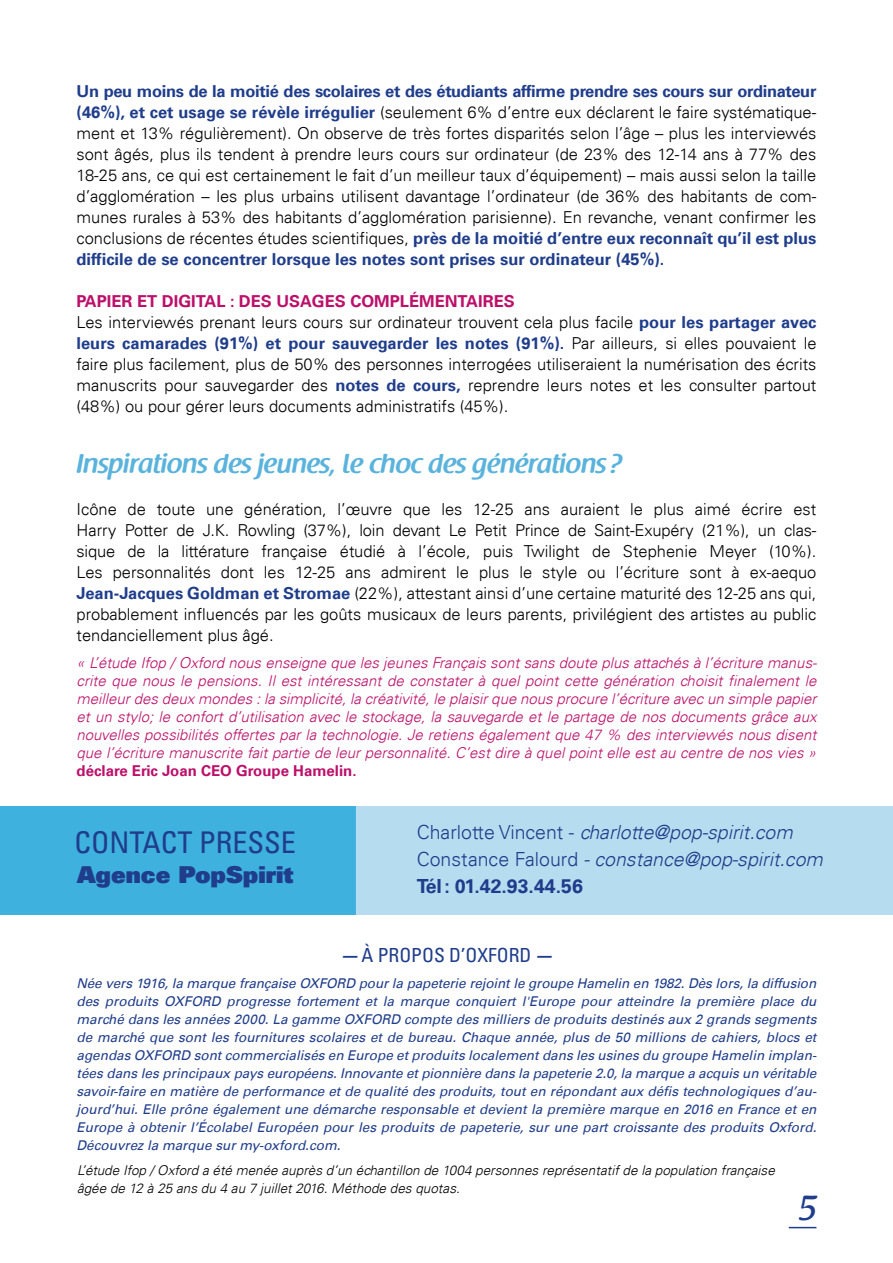
<style>
.page{position:relative;width:893px;height:1263px;background:#fff}
.page>*{position:absolute;margin:0;border:0;box-sizing:border-box;transform-origin:0 0}
.t1{font:34.5px "Raspoutine Classic";color:#1f3d8b}
.t2{font:condensed 30px "Univers LT";color:#1f3d8b}
.t3{font:600 27px "Raspoutine";color:#5ab3dc}
.t4{font:900 23.4px "Univers LT";color:#1f3d8b}
.t5{font:italic 300 19.5px/27px "Univers LT";color:#1f3d8b}
.t6{font:condensed 19.5px "Univers LT";color:#1f3d8b}
.t7{font:300 16.5px/21px "Univers LT";color:#000;text-align:justify}
.t8{font:italic 300 15px/18px "Univers LT";color:#bc106b;text-align:justify}
.t9{font:700 15px "Univers LT";color:#bc106b}
.t10{font:italic 13.5px/18px "Univers LT";color:#1f3d8b;text-align:justify}
.t11{font:italic 300 13.5px/18px "Univers LT";color:#000}
.s1{font-weight:700;color:#1f3d8b}
.s2{font-weight:700;color:#bc106b}
.s3{font-style:normal}
.s4{font-weight:700;font-style:normal}
.s5{font-weight:700;font-style:italic;font-stretch:normal}
</style>
<div class="page">
<svg style="left:789px;top:1227px;width:27px;height:1px"></svg>
<div style="left:0;top:806px;width:355px;height:108px;background:#3eb1df"></div>
<div style="left:355px;top:806px;width:538px;height:108px;background:#b6ddef"></div>
<p class="t7" style="left:77px;top:81px;width:741px"><span class="s1">Un peu moins de la moitié des scolaires et des étudiants affirme prendre ses cours sur ordinateur (46%), et cet usage se révèle irrégulier</span> (seulement 6% d’entre eux déclarent le faire systématique&shy;ment et 13% régulièrement). On observe de très fortes disparités selon l’âge – plus les interviewés sont âgés, plus ils tendent à prendre leurs cours sur ordinateur (de 23% des 12-14 ans à 77% des 18-25 ans, ce qui est certainement le fait d’un meilleur taux d’équipement) – mais aussi selon la taille d’agglomération – les plus urbains utilisent davantage l’ordinateur (de 36% des habitants de com&shy;munes rurales à 53% des habitants d’agglomération parisienne). En revanche, venant confirmer les conclusions de récentes études scientifiques, <span class="s1">près de la moitié d’entre eux reconnaît qu’il est plus difficile de se concentrer lorsque les notes sont prises sur ordinateur (45%).</span></p>
<p class="t7" style="left:77px;top:291px;width:741px;text-align:left"><span class="s2">PAPIER ET DIGITAL : DES USAGES COMPLÉMENTAIRES<br></span>Les interviewés prenant leurs cours sur ordinateur trouvent cela plus facile <span class="s1">pour les partager avec leurs camarades (91%) et pour sauvegarder les notes (91%).</span> Par ailleurs, si elles pouvaient le faire plus facilement, plus de 50% des personnes interrogées utiliseraient la numérisation des écrits manuscrits pour sauvegarder des <span class="s1">notes de cours,</span> reprendre leurs notes et les consulter partout (48%) ou pour gérer leurs documents administratifs (45%).</p>
<h3 class="t3" style="left:77px;top:449px;width:546px">Inspirations des jeunes, le choc des générations ?</h3>
<p class="t7" style="left:77px;top:499px;width:741px">Icône de toute une génération, l’œuvre que les 12-25 ans auraient le plus aimé écrire est Harry Potter de J.K. Rowling (37%), loin devant Le Petit Prince de Saint-Exupéry (21%), un clas&shy;sique de la littérature française étudié à l’école, puis Twilight de Stephenie Meyer (10%).<br>Les personnalités dont les 12-25 ans admirent le plus le style ou l’écriture sont à ex-aequo <span class="s1">Jean-Jacques Goldman et Stromae</span> (22%), attestant ainsi d’une certaine maturité des 12-25 ans qui, probablement influencés par les goûts musicaux de leurs parents, privilégient des artistes au public tendanciellement plus âgé.</p>
<p class="t8" style="left:77px;top:654px;width:742px">« L’étude Ifop / Oxford nous enseigne que les jeunes Français sont sans doute plus attachés à l’écriture manus&shy;crite que nous le pensions. Il est intéressant de constater à quel point cette génération choisit finalement le meilleur des deux mondes : la simplicité, la créativité, le plaisir que nous procure l’écriture avec un simple papier et un stylo; le confort d’utilisation avec le stockage, la sauvegarde et le partage de nos documents grâce aux nouvelles possibilités offertes par la technologie. Je retiens également que 47 % des interviewés nous disent que l’écriture manuscrite fait partie de leur personnalité. C’est dire à quel point elle est au centre de nos vies »</p>
<p class="t9" style="left:77px;top:762px;width:282px">déclare Eric Joan CEO Groupe Hamelin.</p>
<h2 class="t2" style="left:75px;top:823px;width:223px">CONTACT PRESSE</h2>
<p class="t5" style="left:417px;top:818px;width:408px"><span class="s3">Charlotte Vincent -</span> charlotte@pop-spirit.com<br><span class="s3">Constance Falourd</span> - constance@pop-spirit.com<br><span class="s4">Tél: 01.42.93.44.56</span></p>
<h3 class="t4" style="left:77px;top:860px;width:218px">Agence PopSpirit</h3>
<p class="t6" style="left:339px;top:943px;width:215px"><span class="s5">—</span>À PROPOS D’OXFORD<span class="s5">—</span></p>
<p class="t10" style="left:77px;top:974px;width:742px">Née vers 1916, la marque française OXFORD pour la papeterie rejoint le groupe Hamelin en 1982. Dès lors, la diffusion des produits OXFORD progresse fortement et la marque conquiert l'Europe pour atteindre la première place du marché dans les années 2000. La gamme OXFORD compte des milliers de produits destinés aux 2 grands segments de marché que sont les fournitures scolaires et de bureau. Chaque année, plus de 50 millions de cahiers, blocs et agendas OXFORD sont commercialisés en Europe et produits localement dans les usines du groupe Hamelin implan&shy;tées dans les principaux pays européens. Innovante et pionnière dans la papeterie 2.0, la marque a acquis un véritable savoir-faire en matière de performance et de qualité des produits, tout en répondant aux défis technologiques d’au&shy;jourd’hui. Elle prône également une démarche responsable et devient la première marque en 2016 en France et en Europe à obtenir l’Écolabel Européen pour les produits de papeterie, sur une part croissante des produits Oxford.<br>Découvrez la marque sur my-oxford.com.</p>
<p class="t11" style="left:77px;top:1161px;width:699px">L’étude Ifop / Oxford a été menée auprès d’un échantillon de 1004 personnes représentatif de la population française âgée de 12 à 25 ans du 4 au 7 juillet 2016. Méthode des quotas.</p>
<h1 class="t1" style="left:797px;top:1189px;width:21px">5</h1>
</div>
